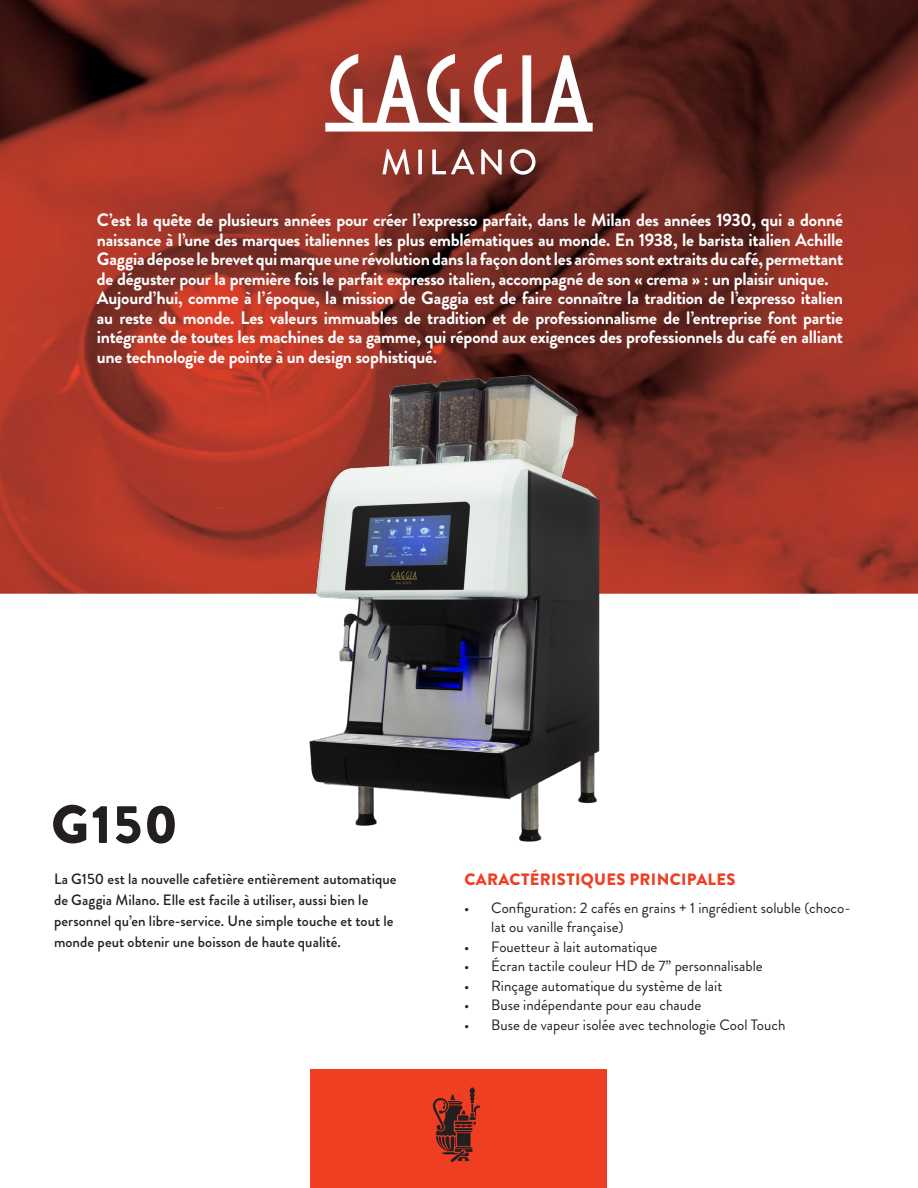
<style>
.page{position:relative;width:918px;height:1188px;background:#fff}
.page>*{position:absolute;margin:0;border:0;box-sizing:border-box;transform-origin:0 0}
.t1{font:900 54px "Brandon Grotesque";color:#231f20}
.t2{font:700 18px/19.5px "Brandon Grotesque";letter-spacing:-.015em;color:#fff;text-align:justify}
.Paragrafo_base{font:900 16.5px "Brandon Grotesque";letter-spacing:.02em;color:#ef3e22}
.t3{font:15px/19.5px "Brandon Grotesque";color:#231f20}
.t4{font:500 15px/21px "Brandon Grotesque";letter-spacing:.005em;color:#231f20}
</style>
<div class="page">
<img style="left:0;top:0;width:918px;height:594px">
<div style="left:310px;top:1070px;width:298px;height:118px;background:#ef3e22"></div>
<svg style="left:433px;top:1088px;width:47px;height:74px"></svg>
<svg style="left:382px;top:149px;width:28px;height:26px"></svg>
<svg style="left:418px;top:150px;width:4px;height:24px"></svg>
<svg style="left:432px;top:149px;width:42px;height:25px"></svg>
<svg style="left:481px;top:149px;width:21px;height:26px"></svg>
<svg style="left:510px;top:149px;width:26px;height:26px"></svg>
<svg style="left:325px;top:54px;width:268px;height:78px"></svg>
<img style="left:296px;top:364px;width:317px;height:478px">
<p class="t2" style="left:97px;top:211px;width:748px">C’est la quête de plusieurs années pour créer l’expresso parfait, dans le Milan des années 1930, qui a donné naissance à l’une des marques italiennes les plus emblématiques au monde. En 1938, le barista italien Achille Gaggia dépose le brevet qui marque une révolution dans la façon dont les arômes sont extraits du café, permettant de déguster pour la première fois le parfait expresso italien, accompagné de son « crema » : un plaisir unique.</p>
<p class="t2" style="left:97px;top:289px;width:748px">Aujourd’hui, comme à l’époque, la mission de Gaggia est de faire connaître la tradition de l’expresso italien au reste du monde. Les valeurs immuables de tradition et de professionnalisme de l’entreprise font partie intégrante de toutes les machines de sa gamme, qui répond aux exigences des professionnels du café en alliant une technologie de pointe à un design sophistiqué.</p>
<p class="t1" style="left:51px;top:786px;width:128px">G150</p>
<p class="t4" style="left:54px;top:868px;width:344px">La G150 est la nouvelle cafetière entièrement automatique de Gaggia Milano. Elle est facile à utiliser, aussi bien le personnel qu’en libre-service. Une simple touche et tout le monde peut obtenir une boisson de haute qualité.</p>
<p class="Paragrafo_base" style="left:464px;top:868px;width:272px">CARACTÉRISTIQUES PRINCIPALES</p>
<p class="t3" style="left:491px;top:898px;width:361px;text-indent:-27px">• Configuration: 2 cafés en grains + 1 ingrédient soluble (choco&shy;lat ou vanille française)</p>
<p class="t3" style="left:464px;top:937px;width:195px">• Fouetteur à lait automatique</p>
<p class="t3" style="left:464px;top:957px;width:300px">• Écran tactile couleur HD de 7” personnalisable</p>
<p class="t3" style="left:464px;top:976px;width:260px">• Rinçage automatique du système de lait</p>
<p class="t3" style="left:464px;top:996px;width:238px">• Buse indépendante pour eau chaude</p>
<p class="t3" style="left:464px;top:1015px;width:323px">• Buse de vapeur isolée avec technologie Cool Touch</p>
</div>
